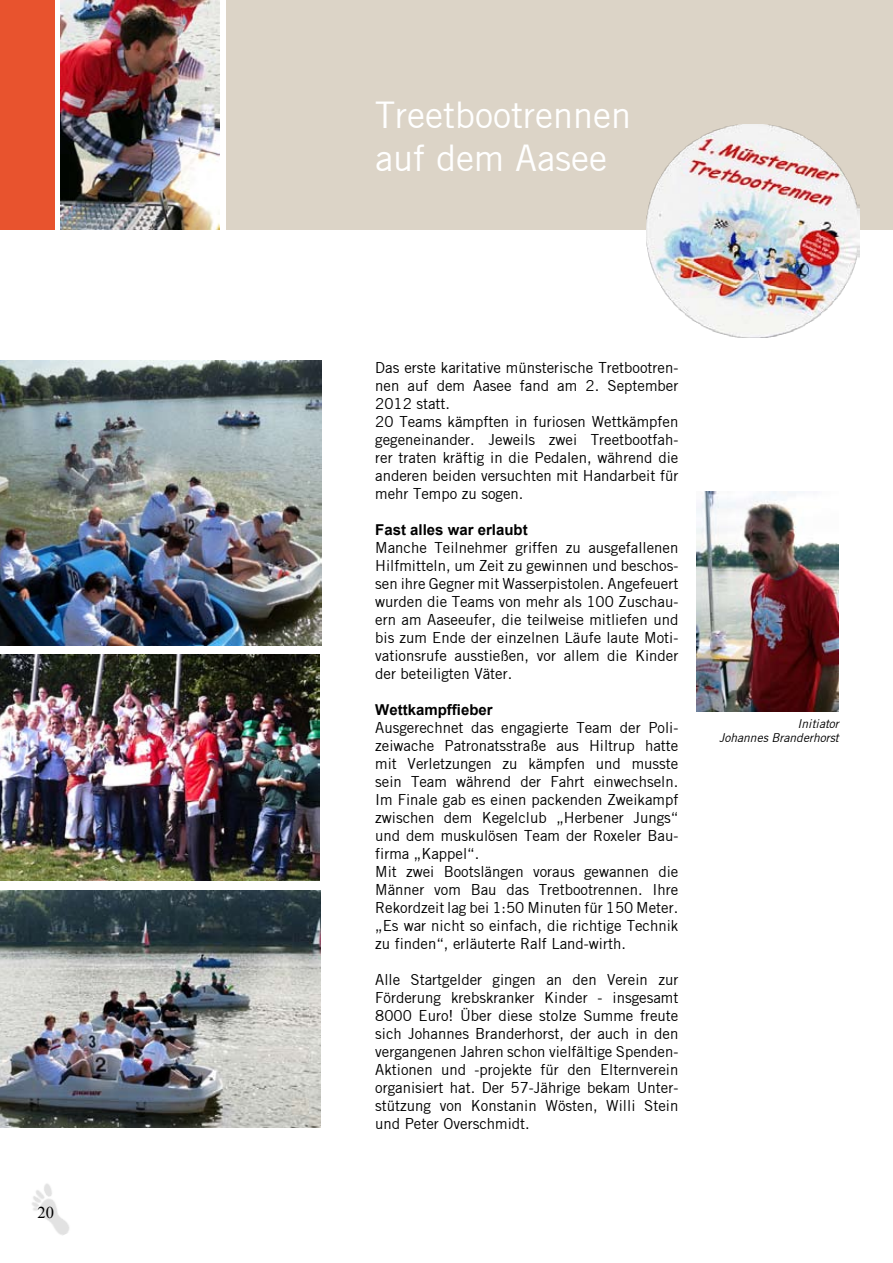
<style>
.page{position:relative;width:893px;height:1263px;background:#fff}
.page>*{position:absolute;margin:0;border:0;box-sizing:border-box;transform-origin:0 0}
.t1{font:36px/43.2px "Trade Gothic";color:#fff}
.t2{font:16.5px "Times New Roman";color:#000}
.t3{font:15px/18px "Trade Gothic";color:#000}
.t4{font:700 15px "Arial";color:#000}
.t5{font:italic 12px/14.4px "Trade Gothic";color:#000;text-align:right}
</style>
<div class="page">
<img style="left:32px;top:1183px;width:37px;height:52px">
<div style="left:0;top:0;width:54px;height:229px;background:#e8532e"></div>
<div style="left:226px;top:0;width:667px;height:230px;background:#dcd4c7"></div>
<img style="left:647px;top:125px;width:212px;height:212px">
<img style="left:0;top:654px;width:320px;height:226px">
<img style="left:696px;top:491px;width:143px;height:220px">
<img style="left:0;top:891px;width:320px;height:237px">
<img style="left:60px;top:0;width:160px;height:229px">
<img style="left:0;top:360px;width:321px;height:285px">
<p class="t2" style="left:38px;top:1201px;width:18px">20</p>
<h1 class="t1" style="left:375px;top:93px;width:258px">Treetbootrennen auf dem Aasee</h1>
<p class="t3" style="left:375px;top:358px;width:305px">Das erste karitative münsterische Tretbootren&shy;nen auf dem Aasee fand am 2. September 2012 statt.<br>20 Teams kämpften in furiosen Wettkämpfen gegeneinander. Jeweils zwei Treetbootfah&shy;rer traten kräftig in die Pedalen, während die anderen beiden versuchten mit Handarbeit für mehr Tempo zu sogen.</p>
<p class="t4" style="left:375px;top:520px;width:154px">Fast alles war erlaubt</p>
<p class="t3" style="left:375px;top:538px;width:305px;text-align:justify">Manche Teilnehmer griffen zu ausgefallenen Hilfmitteln, um Zeit zu gewinnen und beschos&shy;sen ihre Gegner mit Wasserpistolen. Angefeuert wurden die Teams von mehr als 100 Zuschau&shy;ern am Aaseeufer, die teilweise mitliefen und bis zum Ende der einzelnen Läufe laute Moti&shy;vationsrufe ausstießen, vor allem die Kinder der beteiligten Väter.</p>
<p class="t4" style="left:375px;top:700px;width:119px">Wettkampffieber</p>
<p class="t3" style="left:375px;top:718px;width:305px">Ausgerechnet das engagierte Team der Poli&shy;zeiwache Patronatsstraße aus Hiltrup hatte mit Verletzungen zu kämpfen und musste sein Team während der Fahrt einwechseln.<br>Im Finale gab es einen packenden Zweikampf zwischen dem Kegelclub „Herbener Jungs“ und dem muskulösen Team der Roxeler Bau&shy;firma „Kappel“.<br>Mit zwei Bootslängen voraus gewannen die Männer vom Bau das Tretbootrennen. Ihre Rekordzeit lag bei 1:50 Minuten für 150 Meter. „Es war nicht so einfach, die richtige Technik zu finden“, erläuterte Ralf Land-wirth.</p>
<p class="t3" style="left:375px;top:970px;width:305px;text-align:justify">Alle Startgelder gingen an den Verein zur Förderung krebskranker Kinder - insgesamt 8000 Euro! Über diese stolze Summe freute sich Johannes Branderhorst, der auch in den vergangenen Jahren schon vielfältige Spenden-Aktionen und -projekte für den Elternverein organisiert hat. Der 57-Jährige bekam Unter&shy;stützung von Konstanin Wösten, Willi Stein und Peter Overschmidt.</p>
<p class="t5" style="left:719px;top:716px;width:121px">Initiator<br>Johannes Branderhorst</p>
</div>
